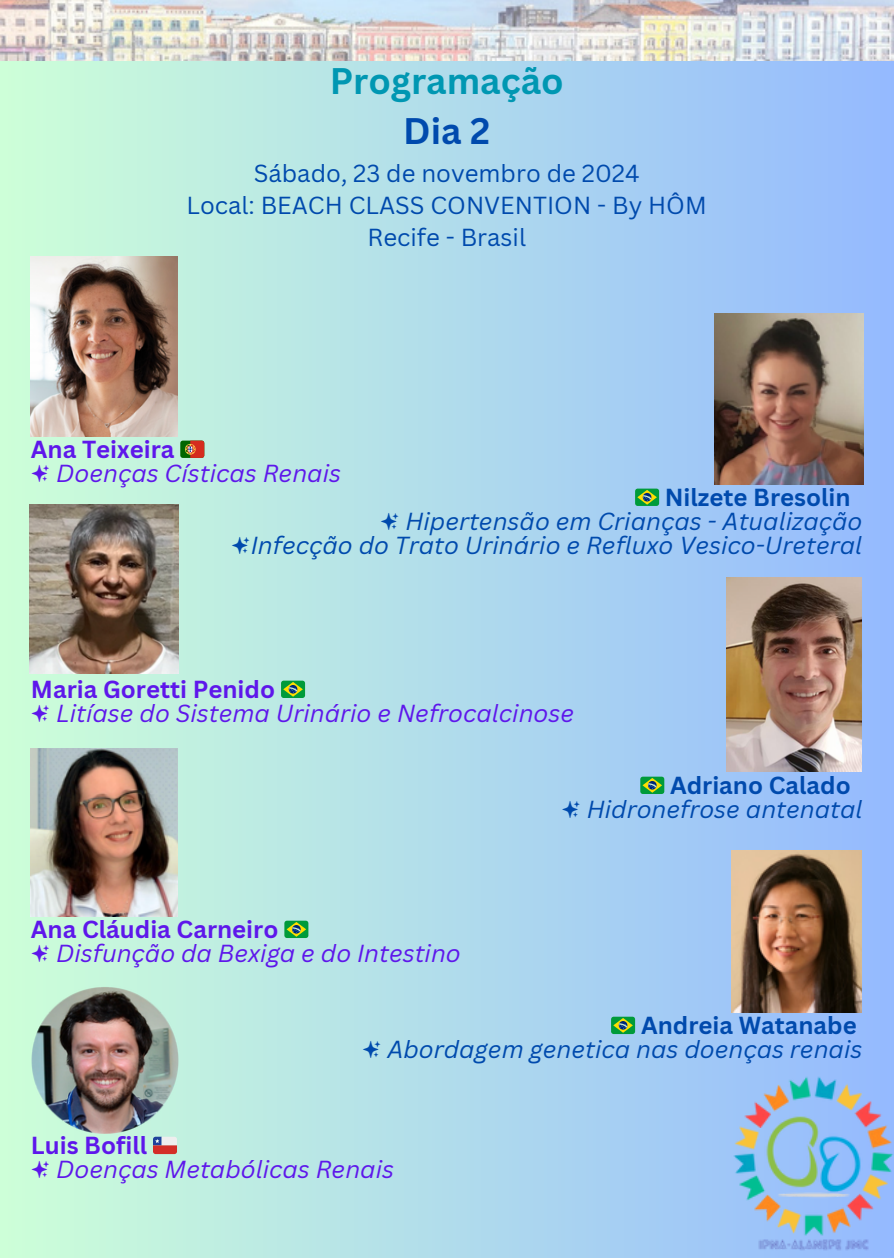
<style>
.page{position:relative;width:894px;height:1258px;background:#fff}
.page>*{position:absolute;margin:0;border:0;box-sizing:border-box;transform-origin:0 0}
.t1{font:700 36px/50.1px "Canva Sans";color:#0097b2;text-align:center}
.t2{font:italic 24px/24px "Canva Sans";color:#5e17eb}
.t3{font:italic 24px/24px "Canva Sans";color:#004aad}
.t4{font:24px/32.1px "Canva Sans";color:#004aad;text-align:center}
.t5{font:700 24px "Canva Sans";color:#004aad}
.s1{color:#004aad}
.s2{font-weight:700;font-style:normal}
</style>
<div class="page">
<div style="left:0;top:0;width:893px;height:1258px;background:linear-gradient(to right,#cdffd8,#94b9fe)"></div>
<img style="left:730px;top:1070px;width:162px;height:188px">
<img style="left:0;top:0;width:893px;height:61px">
<img style="left:714px;top:313px;width:149px;height:171px">
<img style="left:29px;top:505px;width:149px;height:169px">
<img style="left:726px;top:578px;width:135px;height:193px">
<img style="left:730px;top:850px;width:131px;height:162px">
<img style="left:31px;top:985px;width:148px;height:149px">
<img style="left:31px;top:257px;width:146px;height:180px">
<img style="left:31px;top:748px;width:146px;height:169px">
<h1 class="t1" style="left:329px;top:55px;width:235px">Programação<br><span class="s1">Dia 2</span></h1>
<h1 class="t4" style="left:186px;top:157px;width:521px">Sábado, 23 de novembro de 2024<br>Local: BEACH CLASS CONVENTION - By HÔM<br>Recife - Brasil</h1>
<h1 class="t2" style="left:31px;top:437px;width:311px"><span class="s2">Ana Teixeira<br></span>✦ Doenças Císticas Renais</h1>
<h1 class="t5" style="left:664px;top:481px;width:187px">Nilzete Bresolin</h1>
<h1 class="t3" style="left:380px;top:509px;width:483px">✦ Hipertensão em Crianças - Atualização</h1>
<h1 class="t3" style="left:231px;top:533px;width:632px">✦Infecção do Trato Urinário e Refluxo Vesico-Ureteral</h1>
<h1 class="t2" style="left:31px;top:677px;width:544px"><span class="s2">Maria Goretti Penido<br></span>✦ Litíase do Sistema Urinário e Nefrocalcinose</h1>
<h1 class="t2" style="left:31px;top:917px;width:431px"><span class="s2">Ana Cláudia Carneiro<br></span>✦ Disfunção da Bexiga e do Intestino</h1>
<h1 class="t3" style="left:561px;top:773px;width:302px;text-indent:108px"><span class="s2">Adriano Calado </span>✦ Hidronefrose antenatal</h1>
<h1 class="t3" style="left:362px;top:1013px;width:501px;text-align:right"><span class="s2">Andreia Watanabe<br></span>✦ Abordagem genetica nas doenças renais</h1>
<p class="t2" style="left:31px;top:1133px;width:364px"><span class="s2">Luis Bofill<br></span>✦ Doenças Metabólicas Renais</p>
</div>
